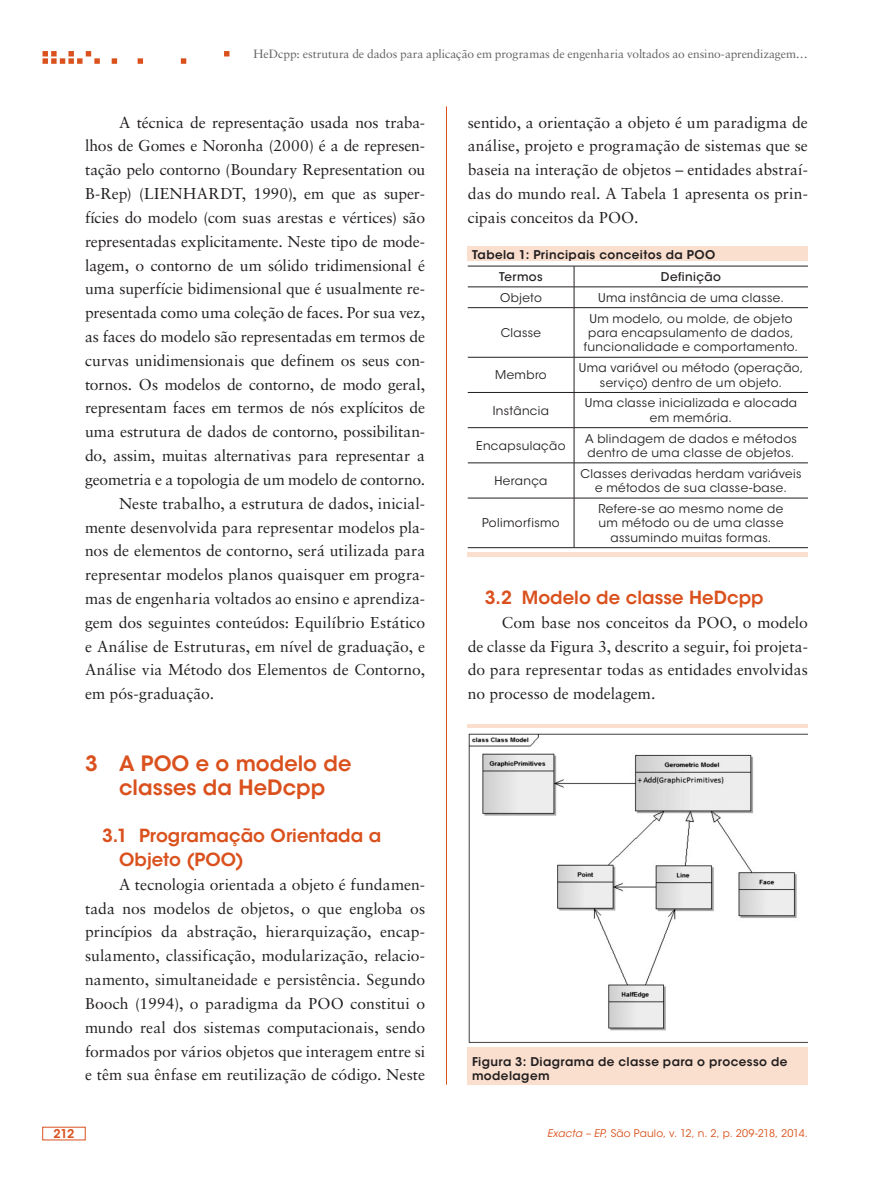
<style>
.page{position:relative;width:893px;height:1191px;background:#fff}
.page>*{position:absolute;margin:0;border:0;box-sizing:border-box;transform-origin:0 0}
.ex_Subtitulo{font:600 21px/23.9px "ITC Avant Garde Std";color:#da511d;text-align:center}
.ex_Subtitulo_2{font:600 18px/23.9px "ITC Avant Garde Std";color:#da511d}
.ex_Normal{font:15.75px/23.9px "Sabon LT Std";color:#231f20;text-align:justify}
.t1{font:12px/14.4px "ITC Avant Garde Std";letter-spacing:.03em;color:#231f20;text-align:center}
.t2{font:12px "Sabon LT Std";letter-spacing:-.01em;color:#636366}
.ex_Tabela_-_titulo{font:600 12px/14.4px "ITC Avant Garde Std";letter-spacing:.035em;color:#231f20}
.t3{font:500 12px "ITC Avant Garde Std";letter-spacing:.03em;color:#231f20}
.t4{font:600 12px "ITC Avant Garde Std";color:#da511d}
.t5{font:10.5px "ITC Avant Garde Std";letter-spacing:.02em;color:#da511d}
.s1{font-style:italic}
</style>
<div class="page">
<hr style="left:446px;top:106px;width:1px;height:978px;background:#da511d">
<svg style="left:43px;top:51px;width:186px;height:13px"></svg>
<div style="left:468px;top:246px;width:340px;height:310px;background:#fadfce"></div>
<div style="left:468px;top:262px;width:340px;height:290px;background:#fff"></div>
<hr style="left:468px;top:266px;width:106px;height:1px;background:#231f20">
<hr style="left:574px;top:266px;width:234px;height:1px;background:#231f20">
<hr style="left:468px;top:287px;width:106px;height:1px;background:#231f20">
<hr style="left:574px;top:287px;width:234px;height:1px;background:#231f20">
<svg style="left:574px;top:266px;width:1px;height:41px"></svg>
<hr style="left:468px;top:307px;width:106px;height:1px;background:#231f20">
<hr style="left:574px;top:307px;width:234px;height:1px;background:#231f20">
<hr style="left:574px;top:308px;width:1px;height:49px;background:#231f20">
<hr style="left:468px;top:357px;width:106px;height:1px;background:#231f20">
<hr style="left:574px;top:357px;width:234px;height:1px;background:#231f20">
<hr style="left:574px;top:357px;width:1px;height:35px;background:#231f20">
<hr style="left:468px;top:392px;width:106px;height:1px;background:#231f20">
<hr style="left:574px;top:392px;width:234px;height:1px;background:#231f20">
<hr style="left:574px;top:393px;width:1px;height:34px;background:#231f20">
<hr style="left:468px;top:427px;width:106px;height:1px;background:#231f20">
<hr style="left:574px;top:427px;width:234px;height:1px;background:#231f20">
<hr style="left:574px;top:428px;width:1px;height:35px;background:#231f20">
<hr style="left:468px;top:462px;width:106px;height:1px;background:#231f20">
<hr style="left:574px;top:462px;width:234px;height:1px;background:#231f20">
<hr style="left:574px;top:463px;width:1px;height:35px;background:#231f20">
<hr style="left:468px;top:498px;width:106px;height:1px;background:#231f20">
<hr style="left:574px;top:498px;width:234px;height:1px;background:#231f20">
<hr style="left:574px;top:498px;width:1px;height:49px;background:#231f20">
<hr style="left:468px;top:547px;width:106px;height:1px;background:#231f20">
<hr style="left:574px;top:547px;width:234px;height:1px;background:#231f20">
<div style="left:468px;top:724px;width:340px;height:360px;background:#fadfce"></div>
<div style="left:468px;top:728px;width:340px;height:319px;background:#fff"></div>
<img style="left:468px;top:733px;width:340px;height:310px">
<p class="t2" style="left:254px;top:46px;width:556px">HeDcpp: estrutura de dados para aplicação em programas de engenharia voltados ao ensino-aprendizagem…</p>
<p class="ex_Normal" style="left:85px;top:110px;width:342px;text-indent:34px">A técnica de representação usada nos traba&shy;lhos de Gomes e Noronha (2000) é a de represen&shy;tação pelo contorno (Boundary Representation ou B-Rep) (LIENHARDT, 1990), em que as super&shy;fícies do modelo (com suas arestas e vértices) são representadas explicitamente. Neste tipo de mode&shy;lagem, o contorno de um sólido tridimensional é uma superfície bidimensional que é usualmente re&shy;presentada como uma coleção de faces. Por sua vez, as faces do modelo são representadas em termos de curvas unidimensionais que definem os seus con&shy;tornos. Os modelos de contorno, de modo geral, representam faces em termos de nós explícitos de uma estrutura de dados de contorno, possibilitan&shy;do, assim, muitas alternativas para representar a geometria e a topologia de um modelo de contorno.</p>
<p class="ex_Normal" style="left:85px;top:491px;width:342px;text-indent:34px">Neste trabalho, a estrutura de dados, inicial&shy;mente desenvolvida para representar modelos pla&shy;nos de elementos de contorno, será utilizada para representar modelos planos quaisquer em progra&shy;mas de engenharia voltados ao ensino e aprendiza&shy;gem dos seguintes conteúdos: Equilíbrio Estático e Análise de Estruturas, em nível de graduação, e Análise via Método dos Elementos de Contorno, em pós-graduação.</p>
<p class="ex_Subtitulo" style="left:85px;top:751px;width:268px">3 A POO e o modelo de classes da HeDcpp</p>
<p class="ex_Subtitulo_2" style="left:119px;top:823px;width:264px;text-indent:-17px">3.1 Programação Orientada a<br>Objeto (POO)</p>
<p class="ex_Normal" style="left:85px;top:872px;width:342px;text-indent:34px">A tecnologia orientada a objeto é fundamen&shy;tada nos modelos de objetos, o que engloba os princípios da abstração, hierarquização, encap&shy;sulamento, classificação, modularização, relacio&shy;namento, simultaneidade e persistência. Segundo Booch (1994), o paradigma da POO constitui o mundo real dos sistemas computacionais, sendo formados por vários objetos que interagem entre si e têm sua ênfase em reutilização de código. Neste</p>
<p class="ex_Normal" style="left:468px;top:110px;width:342px">sentido, a orientação a objeto é um paradigma de análise, projeto e programação de sistemas que se baseia na interação de objetos – entidades abstraí&shy;das do mundo real. A Tabela 1 apresenta os prin&shy;cipais conceitos da POO.</p>
<p class="ex_Tabela_-_titulo" style="left:472px;top:248px;width:245px">Tabela 1: Principais conceitos da POO</p>
<p class="t3" style="left:499px;top:269px;width:45px">Termos</p>
<p class="t3" style="left:661px;top:269px;width:62px">Definição</p>
<p class="t1" style="left:500px;top:290px;width:43px">Objeto</p>
<p class="t1" style="left:598px;top:290px;width:187px">Uma instância de uma classe.</p>
<p class="t1" style="left:501px;top:325px;width:42px">Classe</p>
<p class="t1" style="left:584px;top:311px;width:216px">Um modelo, ou molde, de objeto para encapsulamento de dados, funcionalidade e comportamento.</p>
<p class="t1" style="left:495px;top:368px;width:53px">Membro</p>
<p class="t1" style="left:579px;top:361px;width:226px">Uma variável ou método (operação, serviço) dentro de um objeto.</p>
<p class="t1" style="left:493px;top:403px;width:58px">Instância</p>
<p class="t1" style="left:585px;top:396px;width:214px">Uma classe inicializada e alocada em memória.</p>
<p class="t1" style="left:476px;top:438px;width:91px">Encapsulação</p>
<p class="t1" style="left:585px;top:431px;width:213px;text-align:left">A blindagem de dados e métodos dentro de uma classe de objetos.</p>
<p class="t1" style="left:494px;top:473px;width:55px">Herança</p>
<p class="t1" style="left:581px;top:466px;width:222px">Classes derivadas herdam variáveis e métodos de sua classe-base.</p>
<p class="t1" style="left:482px;top:516px;width:79px">Polimorfismo</p>
<p class="t1" style="left:598px;top:501px;width:187px">Refere-se ao mesmo nome de um método ou de uma classe assumindo muitas formas.</p>
<p class="ex_Subtitulo_2" style="left:485px;top:585px;width:280px">3.2 Modelo de classe HeDcpp</p>
<p class="ex_Normal" style="left:468px;top:610px;width:342px;text-indent:34px">Com base nos conceitos da POO, o modelo de classe da Figura 3, descrito a seguir, foi projeta&shy;do para representar todas as entidades envolvidas no processo de modelagem.</p>
<p class="ex_Tabela_-_titulo" style="left:472px;top:1054px;width:317px">Figura 3: Diagrama de classe para o processo de modelagem</p>
<p class="t4" style="left:54px;top:1126px;width:22px">212</p>
<p class="t5" style="left:547px;top:1127px;width:262px"><span class="s1">Exacta – EP</span>, São Paulo, v. 12, n. 2, p. 209-218, 2014.</p>
</div>
